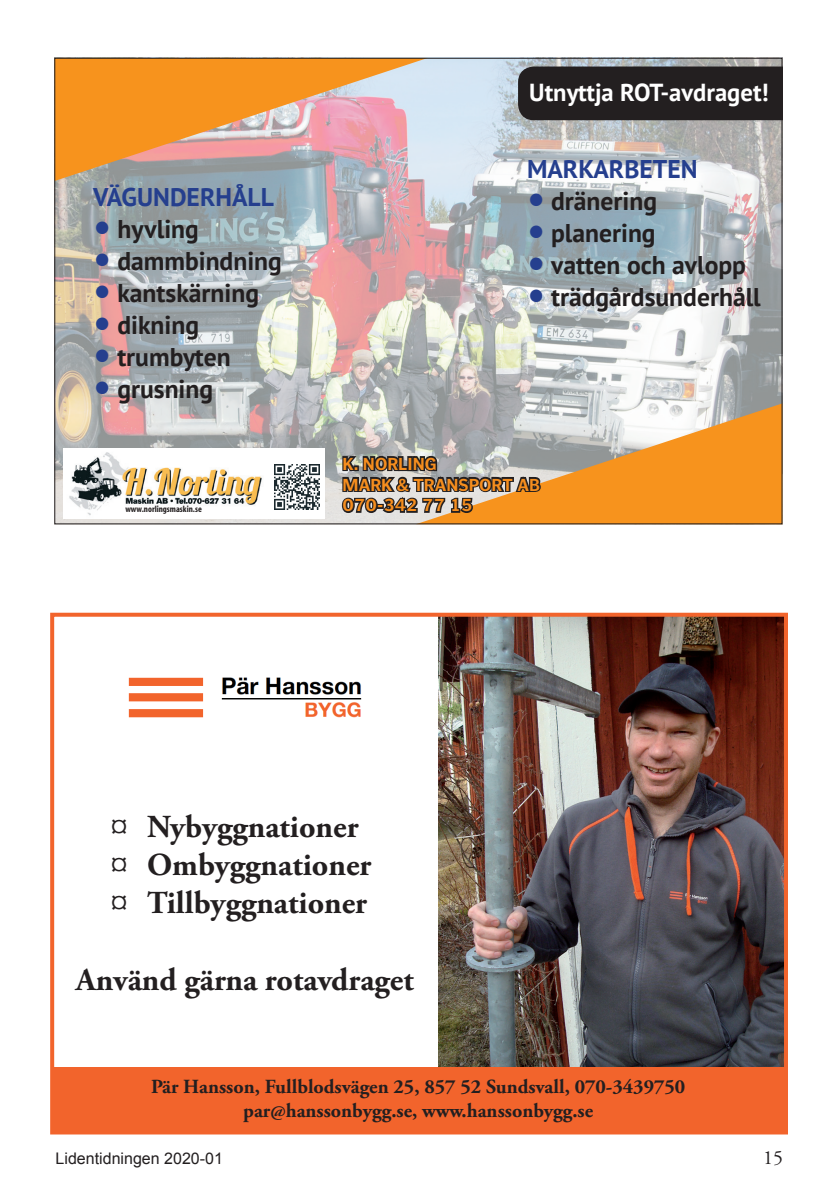
<style>
.page{position:relative;width:840px;height:1191px;background:#fff}
.page>*{position:absolute;margin:0;border:0;box-sizing:border-box;transform-origin:0 0}
.t1{font:700 32px/38.4px "Adobe Garamond Pro";color:#231f20}
.t2{font:700 25.6px "PT Sans";color:#231f20}
.t3{font:700 25.6px "PT Sans";color:#253f8e}
.t4{font:700 24.6px "PT Sans";color:#fff}
.t5{font:700 20px/24px "Adobe Garamond Pro";color:#231f20;text-align:center}
.t6{font:20px "Adobe Garamond Pro";color:#231f20}
.t7{font:700 17.4px/20.8px "Poynter Text TT";color:#f68e1e}
.t8{font:16px "Arial";color:#231f20}
.t9{font:9px "Myriad MM 705 300";color:#231f20}
.s1{font-family:"Minion Pro";font-weight:400;font-size:46.8px;color:#253f8e}
.s2{font-weight:400}
</style>
<div class="page">
<img style="left:128px;top:677px;width:234px;height:41px">
<img style="left:438px;top:617px;width:343px;height:450px">
<div style="left:51px;top:1067px;width:733px;height:63px;background:#f2642c"></div>
<div style="left:50px;top:612px;width:736px;height:522px;border:4px solid #f2642c"></div>
<img style="left:56px;top:60px;width:723px;height:462px">
<svg style="left:416px;top:403px;width:363px;height:119px;background:#dfa868"></svg>
<svg style="left:56px;top:60px;width:371px;height:121px;background:#e1a36e"></svg>
<img style="left:64px;top:449px;width:202px;height:70px">
<svg style="left:340px;top:451px;width:202px;height:63px;background:#8c8174"></svg>
<div style="left:517px;top:66px;width:262px;height:54px;background:#231f20"></div>
<div style="left:266px;top:449px;width:59px;height:70px;background:#fff"></div>
<svg style="left:274px;top:464px;width:46px;height:46px"></svg>
<p class="t3" style="left:93px;top:180px;width:182px">VÄGUNDERHÅLL</p>
<p class="t2" style="left:93px;top:212px;width:107px"><span class="s1">•</span> hyvling</p>
<p class="t2" style="left:93px;top:244px;width:190px"><span class="s1">•</span> dammbindning</p>
<p class="t2" style="left:93px;top:276px;width:167px"><span class="s1">•</span> kantskärning</p>
<p class="t2" style="left:93px;top:308px;width:107px"><span class="s1">•</span> dikning</p>
<p class="t2" style="left:93px;top:340px;width:139px"><span class="s1">•</span> trumbyten</p>
<p class="t2" style="left:93px;top:372px;width:121px"><span class="s1">•</span> grusning</p>
<p class="t9" style="left:125px;top:504px;width:78px">www.norlingsmaskin.se</p>
<p class="t4" style="left:529px;top:76px;width:241px">Utnyttja ROT-avdraget!</p>
<p class="t3" style="left:526px;top:152px;width:172px">MARKARBETEN</p>
<p class="t2" style="left:526px;top:184px;width:131px"><span class="s1">•</span> dränering</p>
<p class="t2" style="left:526px;top:216px;width:130px"><span class="s1">•</span> planering</p>
<p class="t2" style="left:526px;top:248px;width:220px"><span class="s1">•</span> vatten och avlopp</p>
<p class="t2" style="left:526px;top:280px;width:235px"><span class="s1">•</span> trädgårdsunderhåll</p>
<p class="t7" style="left:342px;top:453px;width:198px">K. NORLING<br>MARK &amp; TRANSPORT AB<br>070-342 77 15</p>
<p class="t1" style="left:111px;top:807px;width:262px"><span class="s2">¤</span> Nybyggnationer <span class="s2">¤</span> Ombyggnationer <span class="s2">¤</span> Tillbyggnationer</p>
<p class="t1" style="left:76px;top:961px;width:339px">Använd gärna rotavdraget</p>
<p class="t5" style="left:151px;top:1075px;width:535px">Pär Hansson, Fullblodsvägen 25, 857 52 Sundsvall, 070-3439750 par@hanssonbygg.se, www.hanssonbygg.se</p>
<p class="t8" style="left:56px;top:1147px;width:169px">Lidentidningen 2020-01</p>
<p class="t6" style="left:762px;top:1145px;width:21px">15</p>
</div>
